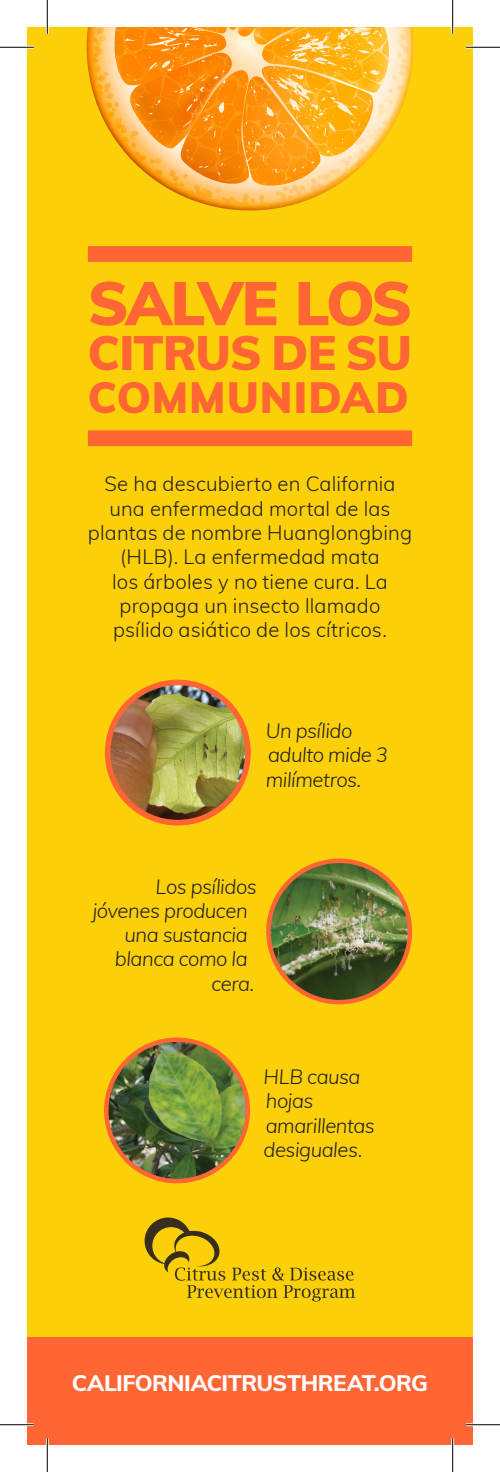
<style>
.page{position:relative;width:500px;height:1472px;background:#fff}
.page>*{position:absolute;margin:0;border:0;box-sizing:border-box;transform-origin:0 0}
.lines_variation{font:900 60.75px "Muli";letter-spacing:-.055em;color:#f63}
.lines_variation-2{font:900 47.25px "Muli";letter-spacing:-.02em;color:#f63}
.lines_variation-3{font:900 42.75px "Muli";letter-spacing:.025em;color:#f63}
.closer{font:800 22.5px "Muli";letter-spacing:-.025em;color:#fff}
.body{font:300 20.25px/24.3px "Muli";letter-spacing:.01em;color:#231f20;text-align:center}
.t1{font:italic 300 20.25px/24.3px "Muli";letter-spacing:-.02em;color:#231f20}
</style>
<div class="page">
<div style="left:27px;top:27px;width:445px;height:1411px;background:#fcd008"></div>
<div style="left:27px;top:1337px;width:445px;height:107px;background:#f63"></div>
<svg style="left:86px;top:27px;width:328px;height:184px"></svg>
<svg style="left:92px;top:27px;width:319px;height:162px"></svg>
<svg style="left:117px;top:27px;width:272px;height:157px;background:#fca930"></svg>
<img style="left:108px;top:682px;width:140px;height:140px;border-radius:70px">
<div style="left:105px;top:679px;width:146px;height:146px;border:6px solid #f63;border-radius:50%"></div>
<img style="left:106px;top:1039px;width:142px;height:142px;border-radius:71px">
<div style="left:104px;top:1037px;width:146px;height:146px;border:4px solid #f63;border-radius:50%"></div>
<img style="left:268px;top:861px;width:142px;height:141px;border-radius:71px">
<div style="left:266px;top:858px;width:146px;height:146px;border:4px solid #f63;border-radius:50%"></div>
<svg style="left:144px;top:1217px;width:211px;height:84px"></svg>
<div style="left:88px;top:430px;width:324px;height:16px;background:#f63"></div>
<div style="left:88px;top:246px;width:324px;height:16px;background:#f63"></div>
<hr style="left:0;top:46px;width:34px;height:3px;background:#fff">
<hr style="left:466px;top:46px;width:34px;height:3px;background:#fff">
<hr style="left:0;top:1423px;width:34px;height:3px;background:#fff">
<hr style="left:466px;top:1423px;width:34px;height:3px;background:#fff">
<hr style="left:46px;top:0;width:3px;height:34px;background:#fff">
<hr style="left:46px;top:1438px;width:3px;height:34px;background:#fff">
<hr style="left:451px;top:0;width:3px;height:34px;background:#fff">
<hr style="left:451px;top:1438px;width:3px;height:34px;background:#fff">
<hr style="left:0;top:47px;width:34px;height:1px;background:#000">
<hr style="left:466px;top:47px;width:34px;height:1px;background:#000">
<hr style="left:0;top:1424px;width:34px;height:1px;background:#000">
<hr style="left:466px;top:1424px;width:34px;height:1px;background:#000">
<hr style="left:47px;top:0;width:1px;height:34px;background:#000">
<hr style="left:47px;top:1438px;width:1px;height:34px;background:#000">
<hr style="left:452px;top:0;width:1px;height:34px;background:#000">
<hr style="left:452px;top:1438px;width:1px;height:34px;background:#000">
<p class="lines_variation" style="left:88px;top:259px;width:325px">SALVE LOS</p>
<p class="lines_variation-2" style="left:88px;top:318px;width:325px">CITRUS DE SU</p>
<p class="lines_variation-3" style="left:88px;top:366px;width:322px">COMMUNIDAD</p>
<p class="body" style="left:88px;top:471px;width:325px">Se ha descubierto en California una enfermedad mortal de las plantas de nombre Huanglongbing (HLB). La enfermedad mata<br>los árboles y no tiene cura. La propaga un insecto llamado psílido asiático de los cítricos.</p>
<p class="t1" style="left:266px;top:717px;width:124px">Un psílido adulto mide 3 milímetros.</p>
<p class="t1" style="left:155px;top:873px;width:103px">Los psílidos</p>
<p class="t1" style="left:93px;top:897px;width:156px">jóvenes producen</p>
<p class="t1" style="left:124px;top:921px;width:125px">una sustancia</p>
<p class="t1" style="left:115px;top:946px;width:134px">blanca como la</p>
<p class="t1" style="left:211px;top:970px;width:44px">cera.</p>
<p class="t1" style="left:263px;top:1063px;width:113px">HLB causa hojas amarillentas desiguales.</p>
<p class="closer" style="left:72px;top:1366px;width:357px">CALIFORNIACITRUSTHREAT.ORG</p>
</div>
